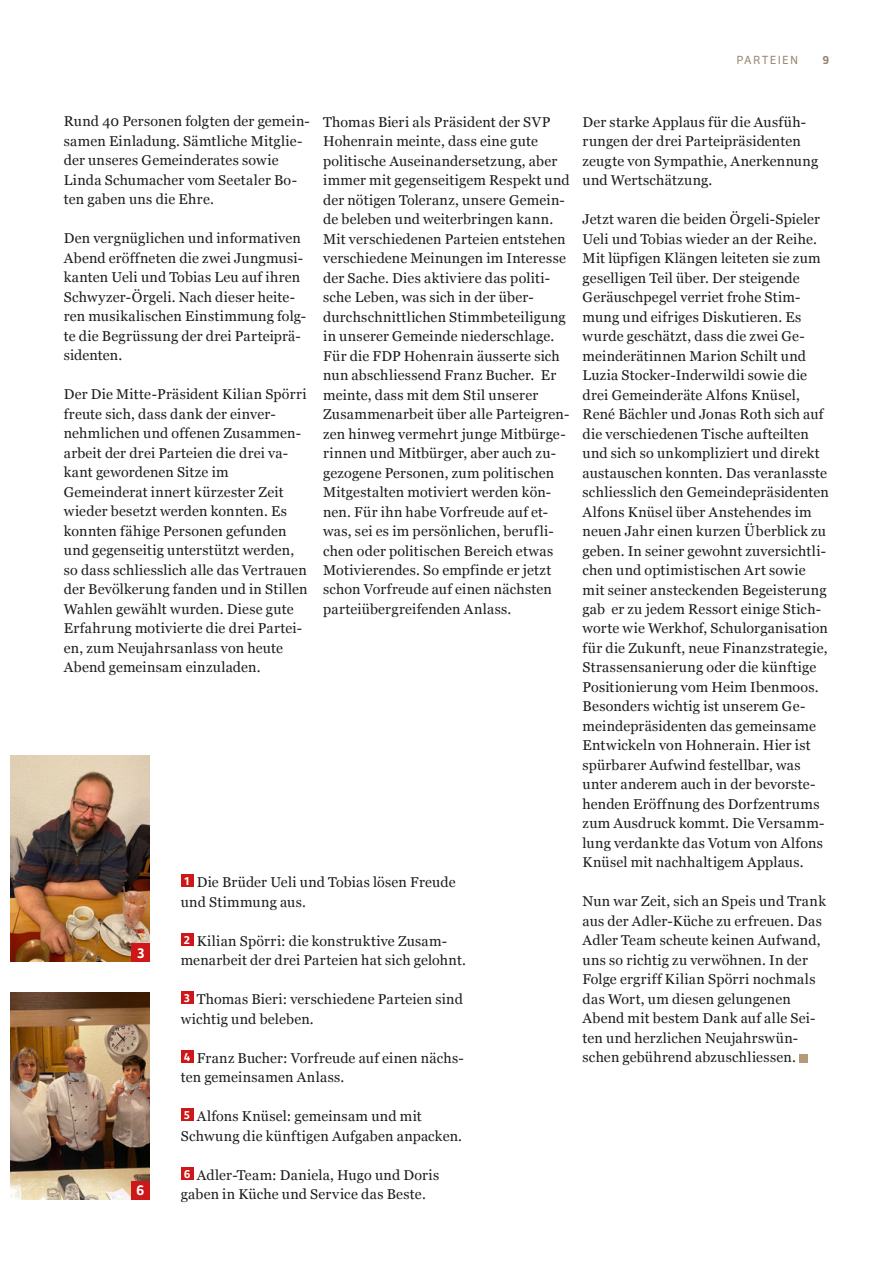
<style>
.page{position:relative;width:893px;height:1263px;background:#fff}
.page>*{position:absolute;margin:0;border:0;box-sizing:border-box;transform-origin:0 0}
.t1{font:700 14.55px "Secca Std Demo";color:#fff}
.Grundtext_links_9_5{font:14.25px/19.5px "Georgia";letter-spacing:.015em;color:#1d1d1b}
.t2{font:12px "Secca Std Demo";letter-spacing:.11em;color:#96826e}
.t3{font:700 12px "Secca Std Demo";color:#fff}
.t4{font:700 12px "Secca Std Demo";color:#96826e}
</style>
<div class="page">
<img style="left:10px;top:755px;width:140px;height:207px">
<img style="left:10px;top:992px;width:140px;height:207px">
<div style="left:131px;top:1181px;width:18px;height:18px;background:#cd1719"></div>
<div style="left:132px;top:944px;width:18px;height:18px;background:#cd1719"></div>
<div style="left:181px;top:874px;width:12px;height:13px;background:#cd1719"></div>
<div style="left:181px;top:933px;width:12px;height:13px;background:#cd1719"></div>
<div style="left:181px;top:991px;width:12px;height:13px;background:#cd1719"></div>
<div style="left:181px;top:1050px;width:12px;height:13px;background:#cd1719"></div>
<div style="left:181px;top:1108px;width:12px;height:13px;background:#cd1719"></div>
<div style="left:181px;top:1167px;width:12px;height:13px;background:#cd1719"></div>
<div style="left:799px;top:1054px;width:8px;height:9px;background:#b59979"></div>
<p class="t2" style="left:736px;top:53px;width:63px">PARTEIEN</p>
<p class="t4" style="left:822px;top:53px;width:8px">9</p>
<p class="Grundtext_links_9_5" style="left:64px;top:111px;width:248px">Rund 40 Personen folgten der gemein&shy;samen Einladung. Sämtliche Mitglie&shy;der unseres Gemeinderates sowie<br>Linda Schumacher vom Seetaler Bo&shy;ten gaben uns die Ehre.</p>
<p class="Grundtext_links_9_5" style="left:64px;top:228px;width:244px">Den vergnüglichen und informativen Abend eröffneten die zwei Jungmusi&shy;kanten Ueli und Tobias Leu auf ihren Schwyzer-Örgeli. Nach dieser heite&shy;ren musikalischen Einstimmung folg&shy;te die Begrüssung der drei Parteiprä&shy;sidenten.</p>
<p class="Grundtext_links_9_5" style="left:64px;top:384px;width:245px">Der Die Mitte-Präsident Kilian Spörri freute sich, dass dank der einver&shy;nehmlichen und offenen Zusammen&shy;arbeit der drei Parteien die drei va&shy;kant gewordenen Sitze im Gemeinderat innert kürzester Zeit wieder besetzt werden konnten. Es konnten fähige Personen gefunden und gegenseitig unterstützt werden, so dass schliesslich alle das Vertrauen der Bevölkerung fanden und in Stillen Wahlen gewählt wurden. Diese gute Erfahrung motivierte die drei Partei&shy;en, zum Neujahrsanlass von heute Abend gemeinsam einzuladen.</p>
<p class="Grundtext_links_9_5" style="left:323px;top:111px;width:248px">Thomas Bieri als Präsident der SVP Hohenrain meinte, dass eine gute politische Auseinandersetzung, aber immer mit gegenseitigem Respekt und der nötigen Toleranz, unsere Gemein&shy;de beleben und weiterbringen kann.<br>Mit verschiedenen Parteien entstehen verschiedene Meinungen im Interesse der Sache. Dies aktiviere das politi&shy;sche Leben, was sich in der über&shy;durchschnittlichen Stimmbeteiligung in unserer Gemeinde niederschlage.</p>
<p class="Grundtext_links_9_5" style="left:323px;top:345px;width:248px">Für die FDP Hohenrain äusserte sich nun abschliessend Franz Bucher. Er meinte, dass mit dem Stil unserer Zusammenarbeit über alle Parteigren&shy;zen hinweg vermehrt junge Mitbürge&shy;rinnen und Mitbürger, aber auch zu&shy;gezogene Personen, zum politischen Mitgestalten motiviert werden kön&shy;nen. Für ihn habe Vorfreude auf et&shy;was, sei es im persönlichen, berufli&shy;chen oder politischen Bereich etwas Motivierendes. So empfinde er jetzt schon Vorfreude auf einen nächsten parteiübergreifenden Anlass.</p>
<p class="t1" style="left:137px;top:945px;width:9px">3</p>
<p class="t1" style="left:136px;top:1182px;width:10px">6</p>
<p class="Grundtext_links_9_5" style="left:181px;top:872px;width:276px;text-indent:16px">Die Brüder Ueli und Tobias lösen Freude und Stimmung aus.</p>
<p class="t3" style="left:184px;top:933px;width:8px">2</p>
<p class="t3" style="left:184px;top:874px;width:7px">1</p>
<p class="Grundtext_links_9_5" style="left:181px;top:930px;width:287px;text-align:center">Kilian Spörri: die konstruktive Zusam&shy;menarbeit der drei Parteien hat sich gelohnt.</p>
<p class="t3" style="left:184px;top:991px;width:8px">3</p>
<p class="Grundtext_links_9_5" style="left:181px;top:989px;width:284px;text-indent:16px">Thomas Bieri: verschiedene Parteien sind wichtig und beleben.</p>
<p class="t3" style="left:184px;top:1050px;width:8px">4</p>
<p class="Grundtext_links_9_5" style="left:181px;top:1047px;width:285px;text-indent:16px">Franz Bucher: Vorfreude auf einen nächs&shy;ten gemeinsamen Anlass.</p>
<p class="t3" style="left:184px;top:1108px;width:8px">5</p>
<p class="Grundtext_links_9_5" style="left:181px;top:1106px;width:283px;text-indent:16px">Alfons Knüsel: gemeinsam und mit<br>Schwung die künftigen Aufgaben anpacken.</p>
<p class="t3" style="left:184px;top:1167px;width:8px">6</p>
<p class="Grundtext_links_9_5" style="left:181px;top:1164px;width:260px;text-indent:16px">Adler-Team: Daniela, Hugo und Doris gaben in Küche und Service das Beste.</p>
<p class="Grundtext_links_9_5" style="left:583px;top:111px;width:237px">Der starke Applaus für die Ausfüh&shy;rungen der drei Parteipräsidenten zeugte von Sympathie, Anerkennung und Wertschätzung.</p>
<p class="Grundtext_links_9_5" style="left:583px;top:209px;width:248px">Jetzt waren die beiden Örgeli-Spieler Ueli und Tobias wieder an der Reihe.<br>Mit lüpfigen Klängen leiteten sie zum geselligen Teil über. Der steigende Geräuschpegel verriet frohe Stim&shy;mung und eifriges Diskutieren. Es wurde geschätzt, dass die zwei Ge&shy;meinderätinnen Marion Schilt und Luzia Stocker-Inderwildi sowie die drei Gemeinderäte Alfons Knüsel, René Bächler und Jonas Roth sich auf die verschiedenen Tische aufteilten und sich so unkompliziert und direkt austauschen konnten. Das veranlasste schliesslich den Gemeindepräsidenten Alfons Knüsel über Anstehendes im neuen Jahr einen kurzen Überblick zu geben. In seiner gewohnt zuversichtli&shy;chen und optimistischen Art sowie mit seiner ansteckenden Begeisterung gab er zu jedem Ressort einige Stich&shy;worte wie Werkhof, Schulorganisation für die Zukunft, neue Finanzstrategie, Strassensanierung oder die künftige Positionierung vom Heim Ibenmoos.<br>Besonders wichtig ist unserem Ge&shy;meindepräsidenten das gemeinsame Entwickeln von Hohnerain. Hier ist spürbarer Aufwind festellbar, was unter anderem auch in der bevorste&shy;henden Eröffnung des Dorfzentrums zum Ausdruck kommt. Die Versamm&shy;lung verdankte das Votum von Alfons Knüsel mit nachhaltigem Applaus.</p>
<p class="Grundtext_links_9_5" style="left:583px;top:891px;width:245px">Nun war Zeit, sich an Speis und Trank aus der Adler-Küche zu erfreuen. Das Adler Team scheute keinen Aufwand, uns so richtig zu verwöhnen. In der Folge ergriff Kilian Spörri nochmals das Wort, um diesen gelungenen Abend mit bestem Dank auf alle Sei&shy;ten und herzlichen Neujahrswün&shy;schen gebührend abzuschliessen.</p>
</div>
